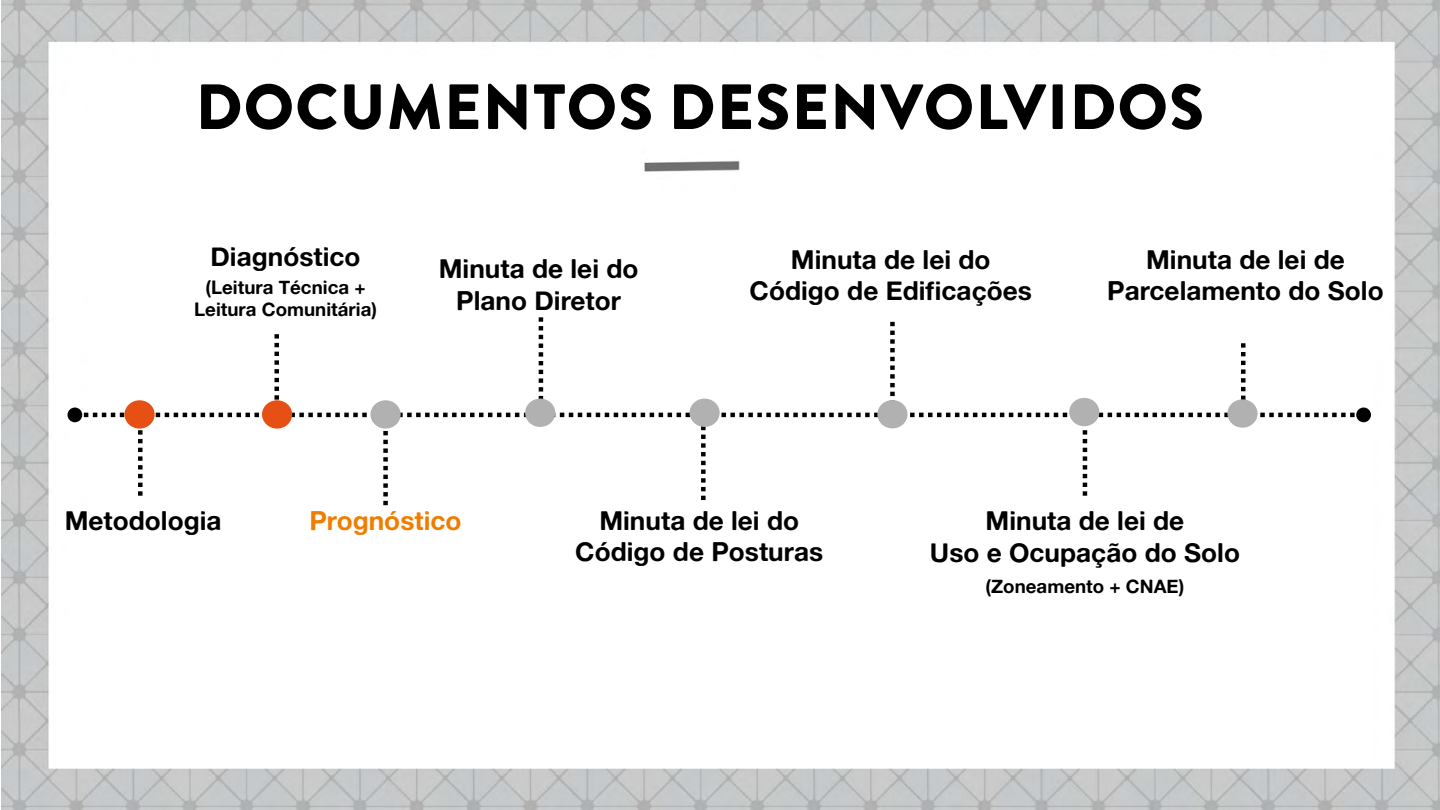
<style>
.page{position:relative;width:1440px;height:810px;background:#fff}
.page>*{position:absolute;margin:0;border:0;box-sizing:border-box;transform-origin:0 0}
.t1{font:900 63.75px "Brandon Grotesque";letter-spacing:.02em;color:#000}
.t2{font:26.25px/31.5px "Alte Haas Grotesk Bold";color:#010102;text-align:center}
.t3{font:26.25px "Alte Haas Grotesk Bold";color:#000}
.t4{font:26.25px "Alte Haas Grotesk Bold";color:#f07d00}
.t5{font:18.75px/22.5px "Alte Haas Grotesk Bold";color:#020203;text-align:center}
.t6{font:18.75px "Alte Haas Grotesk Bold";color:#010102}
</style>
<div class="page">
<img style="left:2px;top:0;width:1438px;height:810px">
<div style="left:67px;top:408px;width:15px;height:14px;background:#010102;border-radius:50%"></div>
<div style="left:1356px;top:408px;width:15px;height:14px;background:#010102;border-radius:50%"></div>
<svg style="left:75px;top:317px;width:1289px;height:188px"></svg>
<div style="left:1227px;top:399px;width:31px;height:29px;background:#b2b1b1;border-radius:50%"></div>
<h1 class="t1" style="left:196px;top:62px;width:1010px">DOCUMENTOS DESENVOLVIDOS</h1>
<p class="t3" style="left:211px;top:240px;width:152px">Diagnóstico</p>
<p class="t5" style="left:194px;top:275px;width:184px">(Leitura Técnica +<br>Leitura Comunitária)</p>
<p class="t2" style="left:439px;top:253px;width:201px">Minuta de lei do<br>Plano Diretor</p>
<p class="t2" style="left:750px;top:243px;width:284px">Minuta de lei do<br>Código de Edificações</p>
<p class="t2" style="left:1107px;top:243px;width:278px">Minuta de lei de<br>Parcelamento do Solo</p>
<p class="t3" style="left:65px;top:504px;width:158px">Metodologia</p>
<p class="t4" style="left:309px;top:504px;width:154px">Prognóstico</p>
<p class="t2" style="left:575px;top:504px;width:249px">Minuta de lei do<br>Código de Posturas</p>
<p class="t2" style="left:930px;top:504px;width:312px">Minuta de lei de<br>Uso e Ocupação do Solo</p>
<p class="t6" style="left:986px;top:574px;width:200px">(Zoneamento + CNAE)</p>
</div>
